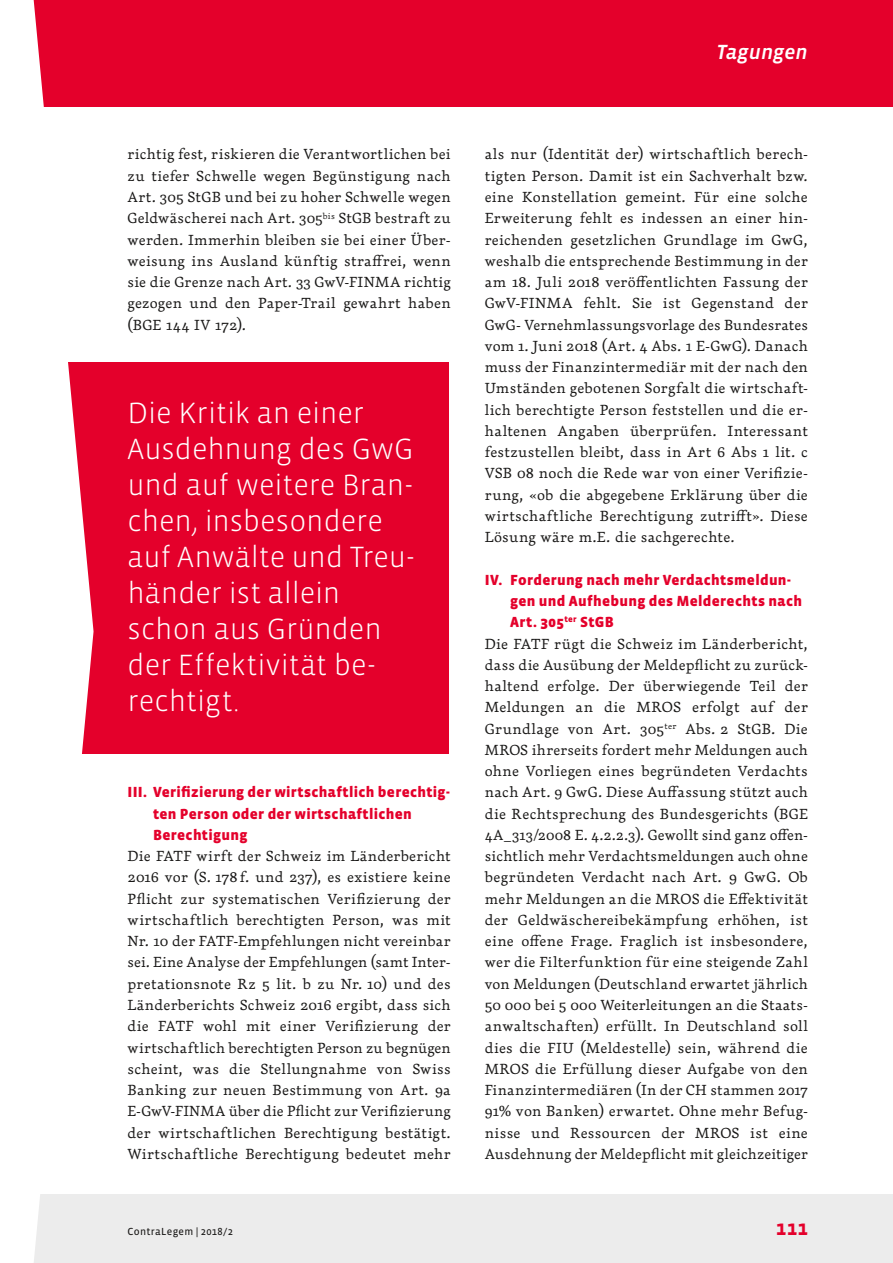
<style>
.page{position:relative;width:893px;height:1263px;background:#fff}
.page>*{position:absolute;margin:0;border:0;box-sizing:border-box;transform-origin:0 0}
.t1{font:300 30px/36px "Vista Sans OT";letter-spacing:-.005em;color:#fff}
.t2{font:italic 500 21px "Vista Sans OT";color:#fff}
.t3{font:700 21px "Vista Sans OT";color:#e4002b}
.t4{font:900 15px/21.3px "Vista Sans OT";letter-spacing:.02em;color:#e4002b}
.t5{font:300 14.25px/21.3px "Dederon LOT";letter-spacing:.02em;color:#181716;text-align:justify}
.t6{font:10.5px "Vista Sans OT";letter-spacing:.03em;color:#181716}
</style>
<div class="page">
<div style="left:1px;top:1195px;width:892px;height:68px;background:#ececec"></div>
<div style="left:0;top:0;width:893px;height:106px;background:#e4002b"></div>
<div style="left:0;top:362px;width:448px;height:391px;background:#e4002b"></div>
<svg style="left:0;top:0;width:94px;height:1263px"></svg>
<p class="t5" style="left:128px;top:144px;width:325px">richtig fest, riskieren die Verantwortlichen bei zu tiefer Schwelle wegen Begünstigung nach Art. 305 StGB und bei zu hoher Schwelle wegen Geldwäscherei nach Art. 305<sup>bis</sup> StGB bestraft zu werden. Immerhin bleiben sie bei einer Über&shy;weisung ins Ausland künftig straffrei, wenn sie die Grenze nach Art. 33 GwV-FINMA richtig gezogen und den Paper-Trail gewahrt haben (BGE 144 IV 172).</p>
<h1 class="t1" style="left:128px;top:395px;width:288px">Die Kritik an einer<br>Ausdehnung des GwG und auf weitere Bran&shy;chen, insbesondere auf Anwälte und Treu&shy;händer ist allein schon aus Gründen der Effektivität be&shy;rechtigt.</h1>
<p class="t4" style="left:153px;top:782px;width:298px;text-indent:-26px">III. Verifizierung der wirtschaftlich berechtig&shy;ten Person oder der wirtschaftlichen<br>Berechtigung</p>
<p class="t5" style="left:128px;top:845px;width:325px">Die FATF wirft der Schweiz im Länderbericht 2016 vor (S. 178 f. und 237), es existiere keine Pflicht zur systematischen Verifizierung der wirtschaftlich berechtigten Person, was mit Nr. 10 der FATF-Empfehlungen nicht vereinbar sei. Eine Analyse der Empfehlungen (samt Inter&shy;pretationsnote Rz 5 lit. b zu Nr. 10) und des Länderberichts Schweiz 2016 ergibt, dass sich die FATF wohl mit einer Verifizierung der wirtschaftlich berechtigten Person zu begnügen scheint, was die Stellungnahme von Swiss Banking zur neuen Bestimmung von Art. 9a E-GwV-FINMA über die Pflicht zur Verifizierung der wirtschaftlichen Berechtigung bestätigt.<br>Wirtschaftliche Berechtigung bedeutet mehr</p>
<h2 class="t2" style="left:717px;top:41px;width:93px">Tagungen</h2>
<p class="t5" style="left:485px;top:144px;width:325px">als nur (Identität der) wirtschaftlich berech&shy;tigten Person. Damit ist ein Sachverhalt bzw. eine Konstellation gemeint. Für eine solche Erweiterung fehlt es indessen an einer hin&shy;reichenden gesetzlichen Grundlage im GwG, weshalb die entsprechende Bestimmung in der am 18. Juli 2018 veröffentlichten Fassung der GwV-FINMA fehlt. Sie ist Gegenstand der GwG- Vernehmlassungsvorlage des Bundesrates vom 1. Juni 2018 (Art. 4 Abs. 1 E-GwG). Danach muss der Finanzintermediär mit der nach den Umständen gebotenen Sorgfalt die wirtschaft&shy;lich berechtigte Person feststellen und die er&shy;haltenen Angaben überprüfen. Interessant festzustellen bleibt, dass in Art 6 Abs 1 lit. c VSB 08 noch die Rede war von einer Verifizie&shy;rung, «ob die abgegebene Erklärung über die wirtschaftliche Berechtigung zutrifft». Diese Lösung wäre m.E. die sachgerechte.</p>
<p class="t4" style="left:510px;top:569px;width:293px;text-indent:-26px">IV. Forderung nach mehr Verdachtsmeldun&shy;gen und Aufhebung des Melderechts nach<br>Art. 305<sup>ter</sup> StGB</p>
<p class="t5" style="left:485px;top:633px;width:325px">Die FATF rügt die Schweiz im Länderbericht, dass die Ausübung der Meldepflicht zu zurück&shy;haltend erfolge. Der überwiegende Teil der Meldungen an die MROS erfolgt auf der Grundlage von Art. 305<sup>ter</sup> Abs. 2 StGB. Die MROS ihrerseits fordert mehr Meldungen auch ohne Vorliegen eines begründeten Verdachts nach Art. 9 GwG. Diese Auffassung stützt auch die Rechtsprechung des Bundesgerichts (BGE 4A_313/2008 E. 4.2.2.3). Gewollt sind ganz offen&shy;sichtlich mehr Verdachtsmeldungen auch ohne begründeten Verdacht nach Art. 9 GwG. Ob mehr Meldungen an die MROS die Effektivität der Geldwäschereibekämpfung erhöhen, ist eine offene Frage. Fraglich ist insbesondere, wer die Filterfunktion für eine steigende Zahl von Meldungen (Deutschland erwartet jährlich 50 000 bei 5 000 Weiterleitungen an die Staats&shy;anwaltschaften) erfüllt. In Deutschland soll dies die FIU (Meldestelle) sein, während die MROS die Erfüllung dieser Aufgabe von den Finanzintermediären (In der CH stammen 2017<br>91% von Banken) erwartet. Ohne mehr Befug&shy;nisse und Ressourcen der MROS ist eine Ausdehnung der Meldepflicht mit gleichzeitiger</p>
<p class="t6" style="left:128px;top:1226px;width:107px">ContraLegem | 2018/2</p>
<h2 class="t3" style="left:776px;top:1217px;width:33px">111</h2>
</div>
